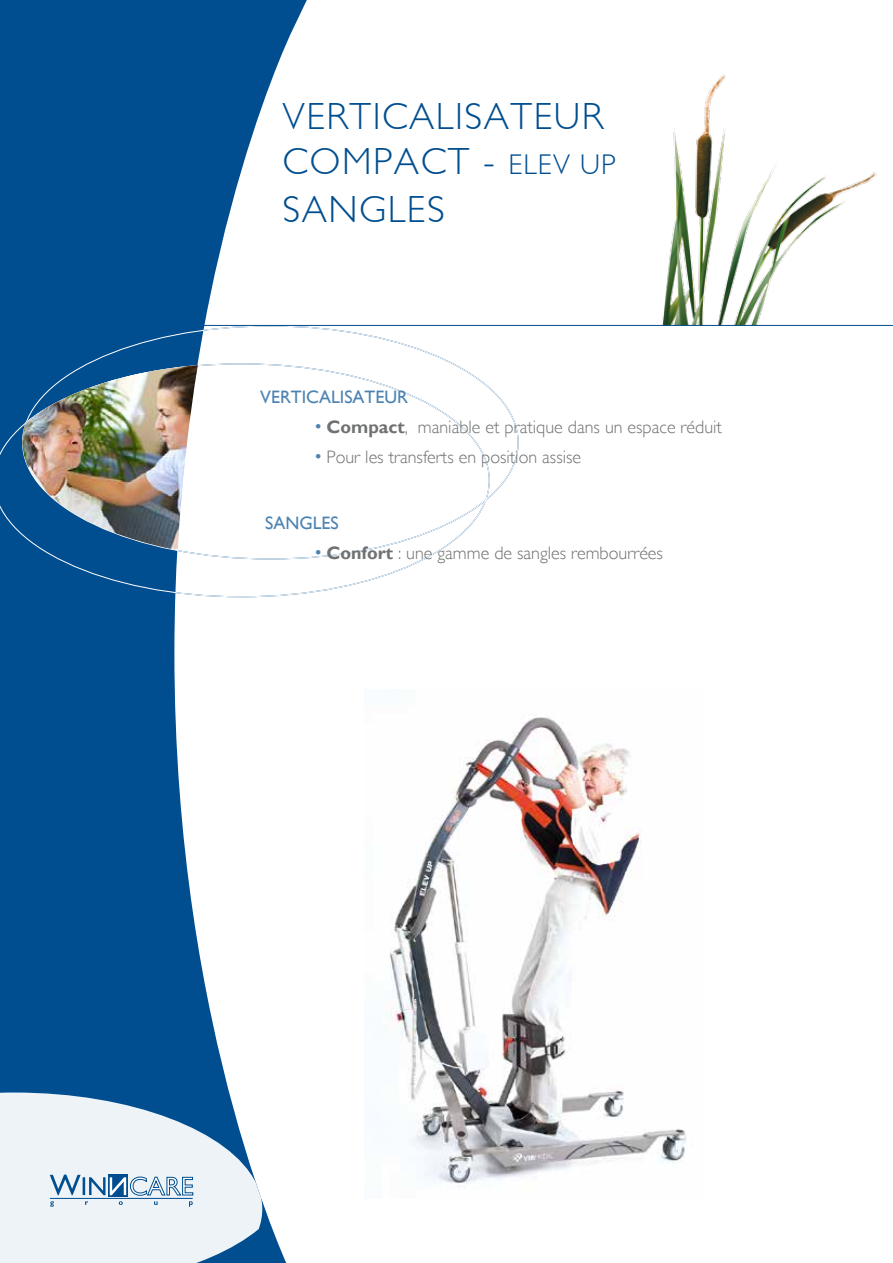
<style>
.page{position:relative;width:893px;height:1263px;background:#fff}
.page>*{position:absolute;margin:0;border:0;box-sizing:border-box;transform-origin:0 0}
.t1{font:300 37.8px/45px "Gill Sans";letter-spacing:.04em;color:#004e8f}
.t2{font:300 28.5px "Gill Sans";letter-spacing:.04em;color:#004e8f}
.t3{font:300 18px "Gill Sans";color:#707172}
.t4{font:18px "Gill Sans";color:#4d83b1}
.s1{font-size:37.8px}
.s2{font-weight:400;color:#4d83b1}
.s3{font-weight:700}
</style>
<div class="page">
<img style="left:652px;top:74px;width:229px;height:251px">
<svg style="left:0;top:0;width:313px;height:1263px;fill:#004e8f"></svg>
<svg style="left:0;top:326px;width:518px;height:271px"></svg>
<img style="left:22px;top:365px;width:176px;height:184px">
<hr style="left:202px;top:325px;width:691px;height:1px;background:#004e8f">
<svg style="left:0;top:1092px;width:262px;height:171px;background:#c9dae7"></svg>
<img style="left:381px;top:714px;width:306px;height:473px">
<h1 class="t1" style="left:282px;top:94px;width:322px">VERTICALISATEUR compact</h1>
<h2 class="t2" style="left:483px;top:148px;width:131px"><span class="s1">-</span> ELEV UP</h2>
<h1 class="t1" style="left:282px;top:187px;width:164px">SANGLES</h1>
<p class="t4" style="left:260px;top:386px;width:149px">VERTICALISATEUR</p>
<p class="t3" style="left:315px;top:416px;width:408px"><span class="s2">•</span> <span class="s3">Compact</span>, maniable et pratique dans un espace réduit</p>
<p class="t3" style="left:315px;top:446px;width:267px"><span class="s2">•</span> Pour les transferts en position assise</p>
<p class="t4" style="left:265px;top:512px;width:75px">SANGLES</p>
<p class="t3" style="left:315px;top:542px;width:349px"><span class="s2">•</span> <span class="s3">Confort</span> : une gamme de sangles rembourrées</p>
</div>
